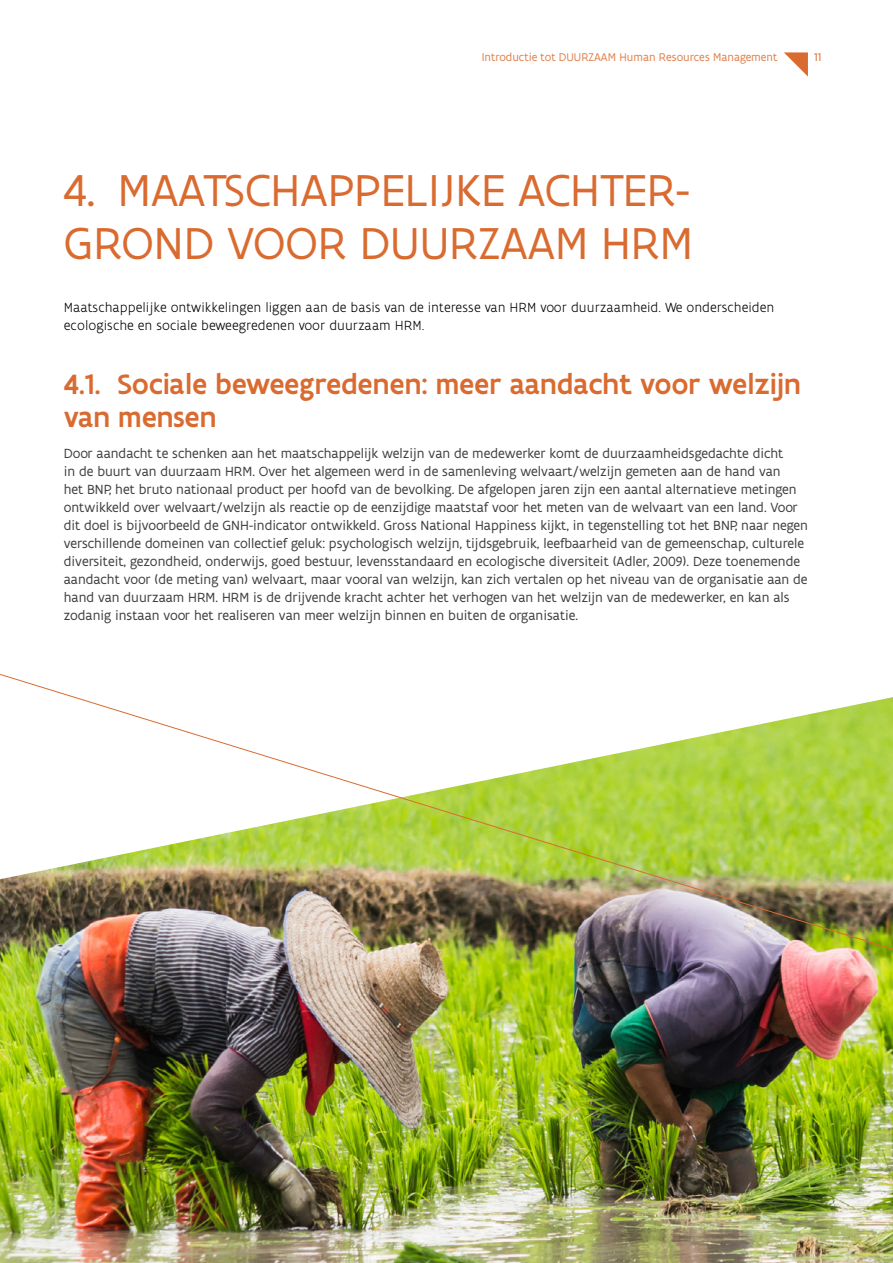
<style>
.page{position:relative;width:893px;height:1263px;background:#fff}
.page>*{position:absolute;margin:0;border:0;box-sizing:border-box;transform-origin:0 0}
.Hoofdstuktitel{font:48px/52.5px "Flanders Art Sans";color:#da6b30}
.Hoofdstuk_ondertitel{font:500 30px/33px "Flanders Art Sans";color:#da6b30}
.Body{font:14.25px/18px "Flanders Art Sans";color:#3e3e3f}
.t1{font:300 14.25px/18px "Flanders Art Sans";color:#000}
.t2{font:12px "Flanders Art Sans";color:#e07f48}
.t3{font:12px "Flanders Art Sans";color:#da6b30}
</style>
<div class="page">
<img style="left:1px;top:996px;width:892px;height:267px">
<img style="left:1px;top:674px;width:892px;height:322px">
<img style="left:0;top:0;width:1px;height:1263px">
<svg style="left:784px;top:52px;width:24px;height:25px"></svg>
<p class="t2" style="left:482px;top:49px;width:297px">Introductie tot DUURZAAM Human Resources Management</p>
<p class="t3" style="left:814px;top:50px;width:9px">11</p>
<p class="Hoofdstuktitel" style="left:64px;top:163px;width:631px">4. MAATSCHAPPELIJKE ACHTER-<br>GROND VOOR DUURZAAM HRM</p>
<p class="t1" style="left:64px;top:298px;width:712px">Maatschappelijke ontwikkelingen liggen aan de basis van de interesse van HRM voor duurzaamheid. We onderscheiden ecologische en sociale beweegredenen voor duurzaam HRM.</p>
<p class="Hoofdstuk_ondertitel" style="left:64px;top:367px;width:739px">4.1. Sociale beweegredenen: meer aandacht voor welzijn van mensen</p>
<p class="Body" style="left:64px;top:444px;width:746px">Door aandacht te schenken aan het maatschappelijk welzijn van de medewerker komt de duurzaamheidsgedachte dicht<br>in de buurt van duurzaam HRM. Over het algemeen werd in de samenleving welvaart/welzijn gemeten aan de hand van<br>het BNP, het bruto nationaal product per hoofd van de bevolking. De afgelopen jaren zijn een aantal alternatieve metingen ontwikkeld over welvaart/welzijn als reactie op de eenzijdige maatstaf voor het meten van de welvaart van een land. Voor dit doel is bijvoorbeeld de GNH-indicator ontwikkeld. Gross National Happiness kijkt, in tegenstelling tot het BNP, naar negen verschillende domeinen van collectief geluk: psychologisch welzijn, tijdsgebruik, leefbaarheid van de gemeenschap, culturele diversiteit, gezondheid, onderwijs, goed bestuur, levensstandaard en ecologische diversiteit (Adler, 2009). Deze toenemende aandacht voor (de meting van) welvaart, maar vooral van welzijn, kan zich vertalen op het niveau van de organisatie aan de hand van duurzaam HRM. HRM is de drijvende kracht achter het verhogen van het welzijn van de medewerker, en kan als zodanig instaan voor het realiseren van meer welzijn binnen en buiten de organisatie.</p>
</div>
